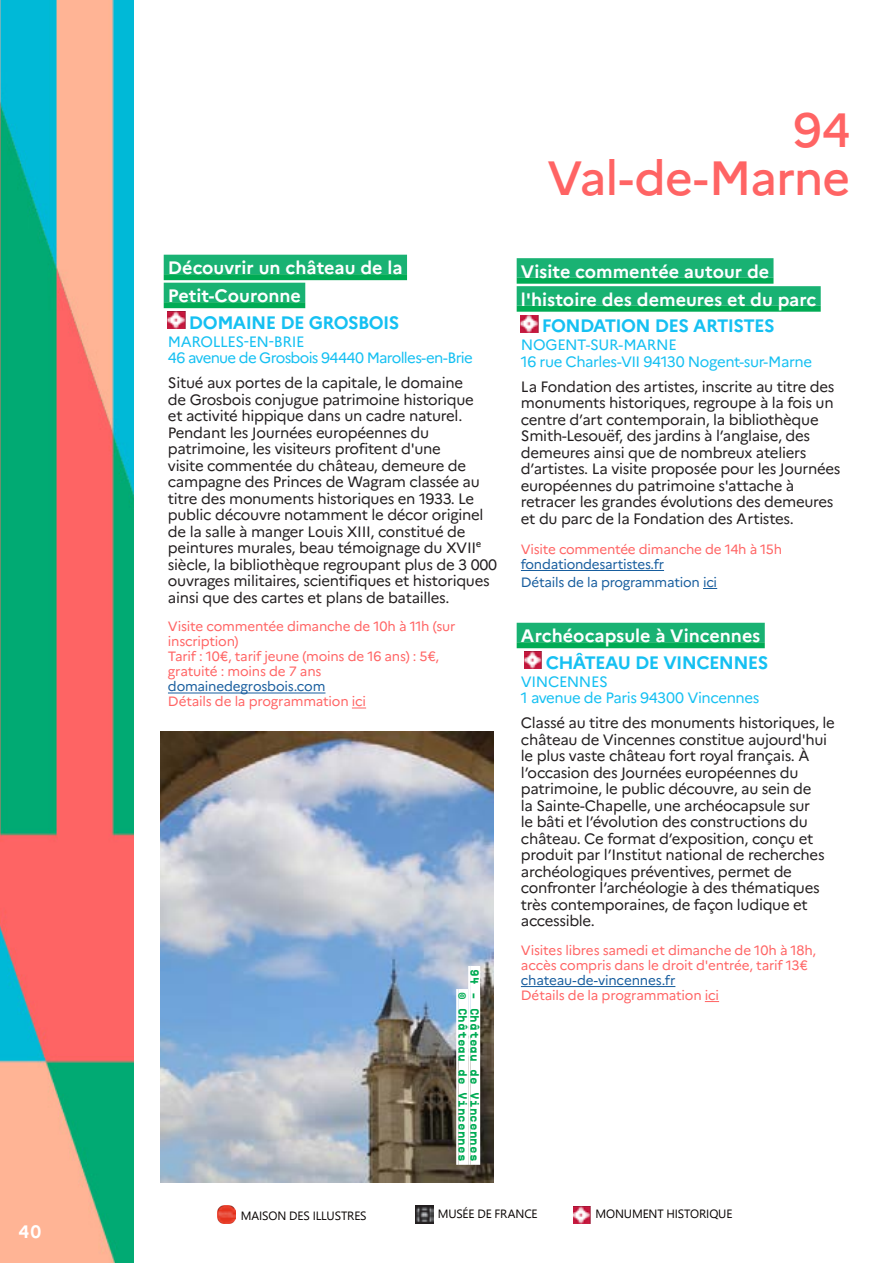
<style>
.page{position:relative;width:893px;height:1263px;background:#fff}
.page>*{position:absolute;margin:0;border:0;box-sizing:border-box;transform-origin:0 0}
.Titre_Edito{font:500 48px "Marianne";letter-spacing:-.025em;color:#ff6464}
.Nom_de_ville{font:700 18px "Marianne";color:#fff}
._2_titre_monument{font:700 18px "Marianne";letter-spacing:-.035em;color:#15c0f2}
.Photo{font:700 18px "Marianne";color:#fff}
._2_titre_monument-2{font:15px/16.5px "Marianne";letter-spacing:-.02em;color:#231f20}
._2_titre_monument-3{font:15px "Marianne";letter-spacing:-.03em;color:#15c0f2}
._2_titre_monument-4{font:15px "Marianne";letter-spacing:-.05em;color:#15c0f2}
._2_titre_monument-5{font:13.5px/15px "Marianne";letter-spacing:-.02em;color:#ff6464}
._2_titre_monument-6{font:13.5px "Marianne";letter-spacing:-.02em;color:#175d9e}
.t1{font:700 12px "Supply";color:#00ab54}
</style>
<div class="page">
<img style="left:0;top:0;width:134px;height:1263px">
<div style="left:517px;top:258px;width:256px;height:20px;background:#19b273"></div>
<div style="left:517px;top:278px;width:256px;height:6px;background:#00ab54"></div>
<div style="left:517px;top:286px;width:304px;height:20px;background:#19b273"></div>
<div style="left:517px;top:306px;width:304px;height:6px;background:#00ab54"></div>
<hr style="left:521px;top:570px;width:143px;height:1px;background:#175d9e">
<svg style="left:703px;top:588px;width:14px;height:1px"></svg>
<div style="left:517px;top:623px;width:248px;height:19px;background:#19b273"></div>
<div style="left:517px;top:642px;width:248px;height:6px;background:#00ab54"></div>
<hr style="left:521px;top:986px;width:154px;height:1px;background:#175d9e">
<svg style="left:705px;top:1001px;width:14px;height:1px"></svg>
<img style="left:521px;top:315px;width:17px;height:17px">
<img style="left:525px;top:652px;width:17px;height:17px">
<div style="left:164px;top:255px;width:243px;height:19px;background:#19b273"></div>
<div style="left:164px;top:274px;width:243px;height:6px;background:#00ab54"></div>
<div style="left:164px;top:283px;width:141px;height:19px;background:#19b273"></div>
<div style="left:164px;top:302px;width:141px;height:6px;background:#00ab54"></div>
<hr style="left:168px;top:692px;width:157px;height:1px;background:#175d9e">
<svg style="left:352px;top:707px;width:14px;height:1px"></svg>
<img style="left:168px;top:312px;width:18px;height:17px">
<img style="left:161px;top:731px;width:332px;height:451px">
<div style="left:471px;top:966px;width:9px;height:199px;background:#fff"></div>
<hr style="left:468px;top:966px;width:3px;height:199px;background:#fff">
<div style="left:459px;top:989px;width:9px;height:176px;background:#fff"></div>
<hr style="left:456px;top:989px;width:3px;height:176px;background:#fff">
<img style="left:415px;top:1206px;width:18px;height:17px">
<img style="left:573px;top:1206px;width:18px;height:17px">
<img style="left:217px;top:1205px;width:18px;height:18px">
<p class="Photo" style="left:18px;top:1220px;width:24px">40</p>
<p class="Titre_Edito" style="left:793px;top:100px;width:59px">94</p>
<p class="Titre_Edito" style="left:547px;top:148px;width:305px">Val-de-Marne</p>
<p class="Nom_de_ville" style="left:168px;top:257px;width:236px">Découvrir un château de la</p>
<p class="Nom_de_ville" style="left:168px;top:285px;width:135px">Petit-Couronne</p>
<p class="_2_titre_monument" style="left:189px;top:311px;width:212px">DOMAINE DE GROSBOIS</p>
<p class="_2_titre_monument-3" style="left:168px;top:332px;width:138px">MAROLLES-EN-BRIE</p>
<p class="_2_titre_monument-4" style="left:168px;top:349px;width:306px">46 avenue de Grosbois 94440 Marolles-en-Brie</p>
<p class="_2_titre_monument-2" style="left:168px;top:375px;width:331px">Situé aux portes de la capitale, le domaine<br>de Grosbois conjugue patrimoine historique<br>et activité hippique dans un cadre naturel.<br>Pendant les Journées européennes du patrimoine, les visiteurs profitent d'une<br>visite commentée du château, demeure de campagne des Princes de Wagram classée au titre des monuments historiques en 1933. Le public découvre notamment le décor originel de la salle à manger Louis XIII, constitué de peintures murales, beau témoignage du XVIIe siècle, la bibliothèque regroupant plus de 3 000 ouvrages militaires, scientifiques et historiques ainsi que des cartes et plans de batailles.</p>
<p class="_2_titre_monument-5" style="left:168px;top:619px;width:289px">Visite commentée dimanche de 10h à 11h (sur inscription)</p>
<p class="_2_titre_monument-5" style="left:168px;top:649px;width:273px">Tarif : 10€, tarif jeune (moins de 16 ans) : 5€, gratuité : moins de 7 ans</p>
<p class="_2_titre_monument-6" style="left:168px;top:678px;width:159px">domainedegrosbois.com</p>
<p class="_2_titre_monument-5" style="left:168px;top:694px;width:200px">Détails de la programmation ici</p>
<p class="t1" style="left:484px;top:969px;width:193px;rotate:90deg">94 - Château de Vincennes</p>
<p class="t1" style="left:472px;top:992px;width:170px;rotate:90deg">© Château de Vincennes</p>
<p class="Nom_de_ville" style="left:521px;top:260px;width:250px">Visite commentée autour de</p>
<p class="Nom_de_ville" style="left:521px;top:288px;width:297px">l'histoire des demeures et du parc</p>
<p class="_2_titre_monument" style="left:542px;top:315px;width:234px">FONDATION DES ARTISTES</p>
<p class="_2_titre_monument-3" style="left:521px;top:336px;width:157px">NOGENT-SUR-MARNE</p>
<p class="_2_titre_monument-3" style="left:521px;top:352px;width:293px">16 rue Charles-VII 94130 Nogent-sur-Marne</p>
<p class="_2_titre_monument-2" style="left:521px;top:378px;width:321px">La Fondation des artistes, inscrite au titre des monuments historiques, regroupe à la fois un centre d’art contemporain, la bibliothèque Smith-Lesouëf, des jardins à l’anglaise, des demeures ainsi que de nombreux ateliers d’artistes. La visite proposée pour les Journées européennes du patrimoine s'attache à retracer les grandes évolutions des demeures et du parc de la Fondation des Artistes.</p>
<p class="_2_titre_monument-5" style="left:521px;top:541px;width:263px">Visite commentée dimanche de 14h à 15h</p>
<p class="_2_titre_monument-6" style="left:521px;top:556px;width:145px">fondationdesartistes.fr</p>
<p class="_2_titre_monument-6" style="left:521px;top:574px;width:198px">Détails de la programmation ici</p>
<p class="Nom_de_ville" style="left:521px;top:625px;width:241px">Archéocapsule à Vincennes</p>
<p class="_2_titre_monument" style="left:546px;top:651px;width:224px">CHÂTEAU DE VINCENNES</p>
<p class="_2_titre_monument-3" style="left:521px;top:672px;width:88px">VINCENNES</p>
<p class="_2_titre_monument-3" style="left:521px;top:689px;width:240px">1 avenue de Paris 94300 Vincennes</p>
<p class="_2_titre_monument-2" style="left:521px;top:715px;width:316px">Classé au titre des monuments historiques, le château de Vincennes constitue aujourd'hui le plus vaste château fort royal français. À l’occasion des Journées européennes du patrimoine, le public découvre, au sein de<br>la Sainte-Chapelle, une archéocapsule sur<br>le bâti et l’évolution des constructions du château. Ce format d’exposition, conçu et produit par l’Institut national de recherches archéologiques préventives, permet de confronter l’archéologie à des thématiques très contemporaines, de façon ludique et accessible.</p>
<p class="_2_titre_monument-5" style="left:521px;top:942px;width:297px">Visites libres samedi et dimanche de 10h à 18h, accès compris dans le droit d'entrée, tarif 13€</p>
<p class="_2_titre_monument-6" style="left:521px;top:972px;width:156px">chateau-de-vincennes.fr</p>
<p class="_2_titre_monument-5" style="left:521px;top:987px;width:200px">Détails de la programmation ici</p>
</div>
